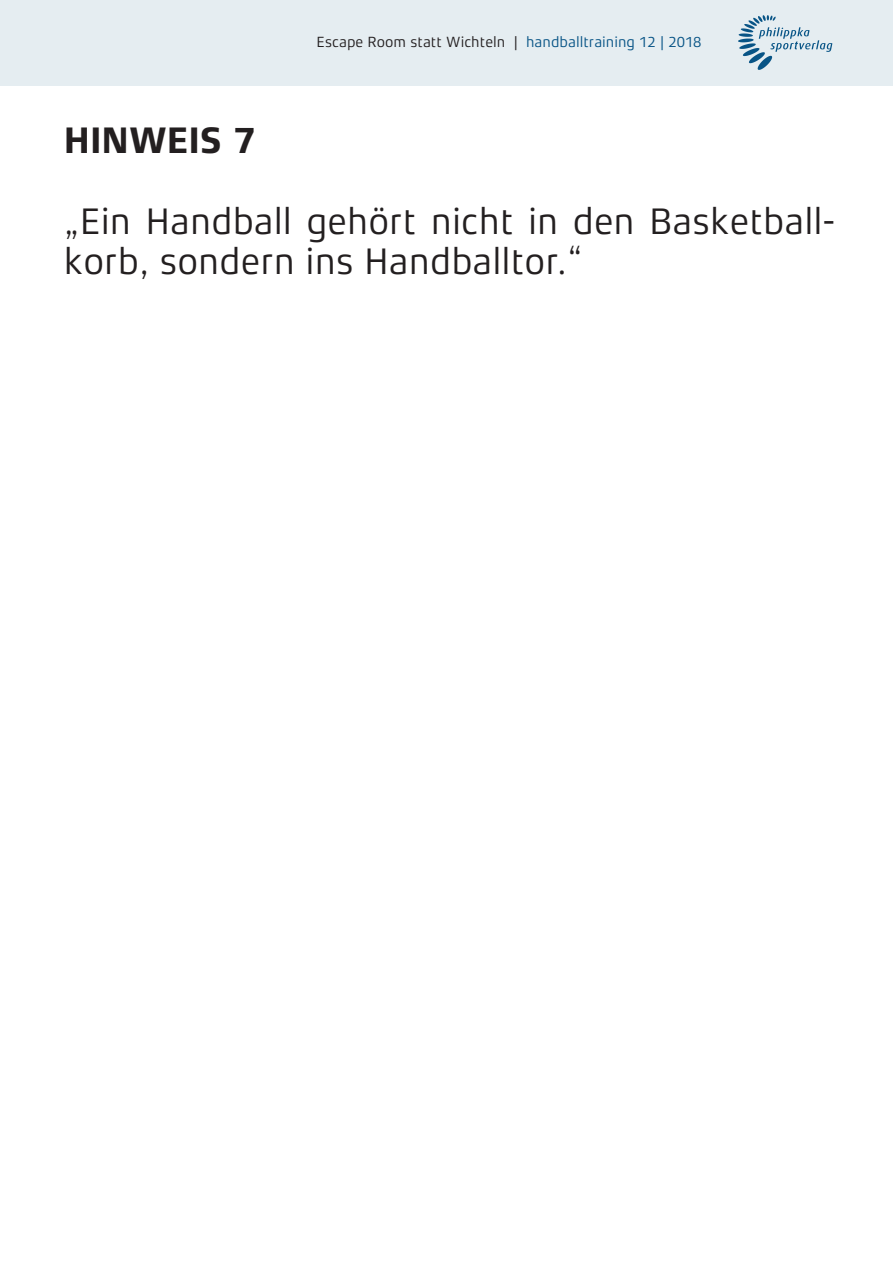
<style>
.page{position:relative;width:893px;height:1263px;background:#fff}
.page>*{position:absolute;margin:0;border:0;box-sizing:border-box;transform-origin:0 0}
.t1{font:37.5px/40.5px "Xenois Sans Pro";color:#231f20}
.t2{font:700 37.5px "Xenois Sans Pro";color:#231f20}
.t3{font:15px "Xenois Sans Pro";color:#231f20}
.s1{color:#085486}
</style>
<div class="page">
<div style="left:0;top:0;width:893px;height:85px;background:#e5edf1"></div>
<img style="left:738px;top:15px;width:95px;height:55px">
<p class="t2" style="left:64px;top:126px;width:194px">HINWEIS 7</p>
<p class="t3" style="left:317px;top:37px;width:386px">Escape Room statt Wichteln | <span class="s1">handballtraining 12 | 2018</span></p>
<p class="t1" style="left:64px;top:205px;width:773px">„Ein Handball gehört nicht in den Basketball&shy;korb, sondern ins Handballtor.“</p>
</div>
